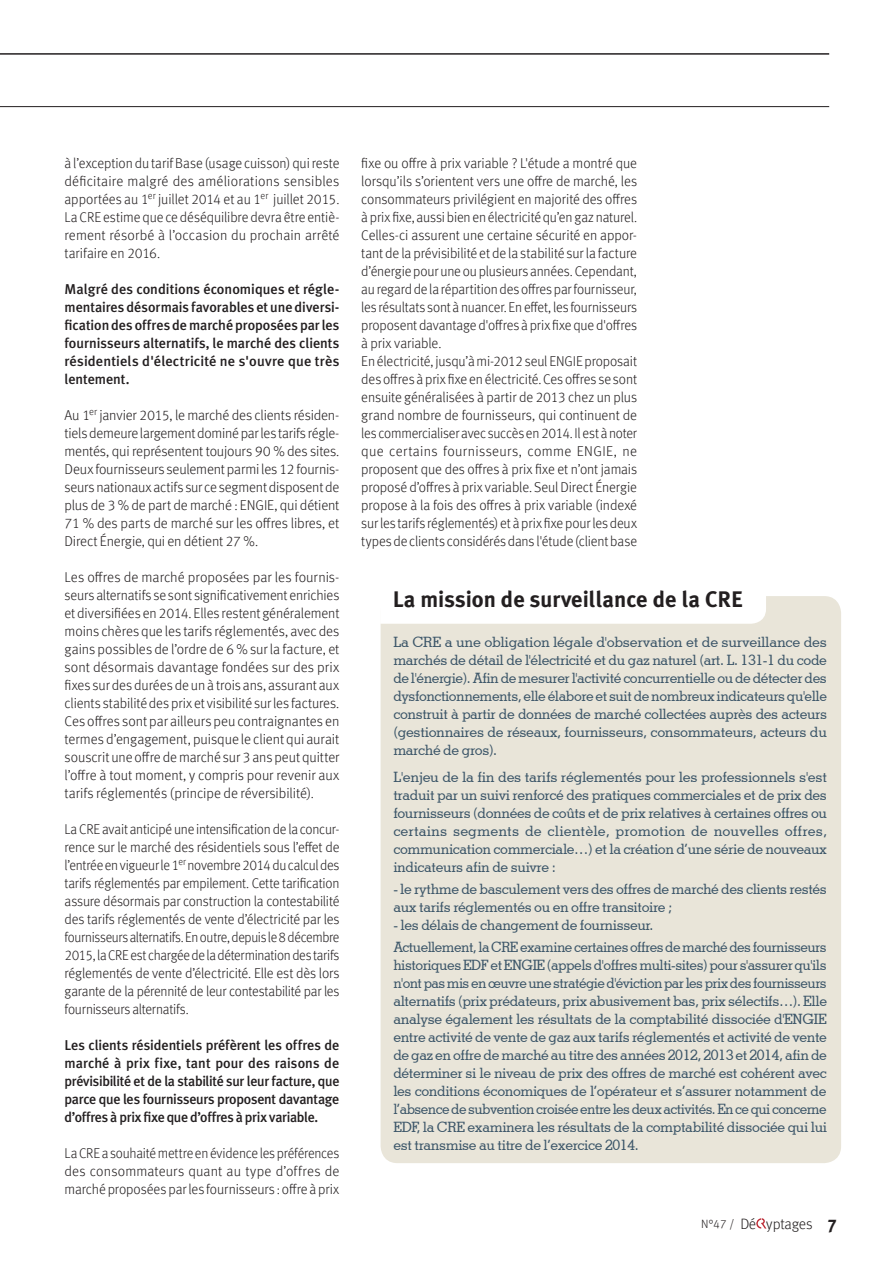
<style>
.page{position:relative;width:893px;height:1263px;background:#fff}
.page>*{position:absolute;margin:0;border:0;box-sizing:border-box;transform-origin:0 0}
.Titre_encadré{font:700 22.5px "Meta Plus";color:#231f20}
.t1{font:700 18px "Meta Plus";color:#231f20}
.exergue_dossier{font:300 15px "Meta Offc";letter-spacing:-.015em;color:#231f20}
.Txt_courant{font:300 14.25px/18px "Meta Offc";letter-spacing:-.005em;color:#231f20;text-align:justify}
.Texte_encadré{font:500 14.25px/18px "Stymie BT";letter-spacing:-.03em;color:#3b5568;text-align:justify}
.Txt_courant-2{font:300 14.25px/18px "Meta Offc";letter-spacing:-.005em;color:#231f20;text-align:justify;scale:.96 1}
.Txt_courant-3{font:500 14.25px/18px "Meta Plus";letter-spacing:-.005em;color:#231f20;text-align:justify}
.s1{font-size:12px}
</style>
<div class="page">
<hr style="left:0;top:53px;width:829px;height:2px;background:#231f20">
<hr style="left:0;top:106px;width:829px;height:1px;background:#231f20">
<svg style="left:756px;top:1218px;width:10px;height:11px"></svg>
<div style="left:381px;top:596px;width:460px;height:567px;background:#e9e5d9;border-radius:17px"></div>
<div style="left:381px;top:596px;width:385px;height:28px;background:#fff"></div>
<p class="Txt_courant" style="left:65px;top:154px;width:276px">à l’exception du tarif Base (usage cuisson) qui reste déficitaire malgré des améliorations sensibles apportées au 1<sup>er</sup> juillet 2014 et au 1<sup>er</sup> juillet 2015.<br>La CRE estime que ce déséquilibre devra être entiè&shy;rement résorbé à l’occasion du prochain arrêté tarifaire en 2016.</p>
<p class="Txt_courant-3" style="left:65px;top:279px;width:276px">Malgré des conditions économiques et régle&shy;mentaires désormais favorables et une diversi&shy;fication des offres de marché proposées par les fournisseurs alternatifs, le marché des clients résidentiels d'électricité ne s'ouvre que très lentement.</p>
<p class="Txt_courant" style="left:65px;top:406px;width:276px">Au 1<sup>er</sup> janvier 2015, le marché des clients résiden&shy;tiels demeure largement dominé par les tarifs régle&shy;mentés, qui représentent toujours 90 % des sites.<br>Deux fournisseurs seulement parmi les 12 fournis&shy;seurs nationaux actifs sur ce segment disposent de plus de 3 % de part de marché : ENGIE, qui détient 71 % des parts de marché sur les offres libres, et Direct Énergie, qui en détient 27 %.</p>
<p class="Txt_courant" style="left:65px;top:568px;width:276px">Les offres de marché proposées par les fournis&shy;seurs alternatifs se sont significativement enrichies et diversifiées en 2014. Elles restent généralement moins chères que les tarifs réglementés, avec des gains possibles de l’ordre de 6 % sur la facture, et sont désormais davantage fondées sur des prix fixes sur des durées de un à trois ans, assurant aux clients stabilité des prix et visibilité sur les factures.<br>Ces offres sont par ailleurs peu contraignantes en termes d’engagement, puisque le client qui aurait souscrit une offre de marché sur 3ans peut quitter l’offre à tout moment, y compris pour revenir aux tarifs réglementés (principe de réversibilité).</p>
<p class="Txt_courant-2" style="left:65px;top:820px;width:288px">La CRE avait anticipé une intensification de la concur&shy;rence sur le marché des résidentiels sous l’effet de l’entrée en vigueur le 1<sup>er</sup> novembre 2014 du calcul des tarifs réglementés par empilement. Cette tarification assure désormais par construction la contestabilité des tarifs réglementés de vente d’électricité par les fournisseurs alternatifs. En outre, depuis le 8 décembre 2015, la CRE est chargée de la détermination des tarifs réglementés de vente d’électricité. Elle est dès lors garante de la pérennité de leur contestabilité par les fournisseurs alternatifs.</p>
<p class="Txt_courant-3" style="left:65px;top:1035px;width:276px">Les clients résidentiels préfèrent les offres de marché à prix fixe, tant pour des raisons de prévisibilité et de la stabilité sur leur facture, que parce que les fournisseurs proposent davantage d’offres à prix fixe que d’offres à prix variable.</p>
<p class="Txt_courant-2" style="left:65px;top:1144px;width:288px">La CRE a souhaité mettre en évidence les préférences des consommateurs quant au type d’offres de marché proposées par les fournisseurs : offre à prix</p>
<p class="Txt_courant" style="left:361px;top:154px;width:277px">fixe ou offre à prix variable ? L'étude a montré que lorsqu’ils s’orientent vers une offre de marché, les consommateurs privilégient en majorité des offres à prix fixe, aussi bien en électricité qu’en gaz naturel.<br>Celles-ci assurent une certaine sécurité en appor&shy;tant de la prévisibilité et de la stabilité sur la facture d’énergie pour une ou plusieurs années. Cependant, au regard de la répartition des offres par fournisseur, les résultats sont à nuancer. En effet, les fournisseurs proposent davantage d'offres à prix fixe que d'offres à prix variable.</p>
<p class="Txt_courant" style="left:361px;top:352px;width:277px">En électricité, jusqu’à mi-2012 seul ENGIE proposait des offres à prix fixe en électricité. Ces offres se sont ensuite généralisées à partir de 2013 chez un plus grand nombre de fournisseurs, qui continuent de les commercialiser avec succès en 2014. Il est à noter que certains fournisseurs, comme ENGIE, ne proposent que des offres à prix fixe et n’ont jamais proposé d’offres à prix variable. Seul Direct Énergie propose à la fois des offres à prix variable (indexé sur les tarifs réglementés) et à prix fixe pour les deux types de clients considérés dans l'étude (client base</p>
<p class="Titre_encadré" style="left:393px;top:586px;width:352px">La mission de surveillance de la CRE</p>
<p class="Texte_encadré" style="left:393px;top:633px;width:435px">La CRE a une obligation légale d'observation et de surveillance des marchés de détail de l'électricité et du gaz naturel (art. L. 131-1 du code de l'énergie). Afin de mesurer l'activité concurrentielle ou de détecter des dysfonctionnements, elle élabore et suit de nombreux indicateurs qu'elle construit à partir de données de marché collectées auprès des acteurs (gestionnaires de réseaux, fournisseurs, consommateurs, acteurs du marché de gros).</p>
<p class="Texte_encadré" style="left:393px;top:768px;width:435px">L'enjeu de la fin des tarifs réglementés pour les professionnels s'est traduit par un suivi renforcé des pratiques commerciales et de prix des fournisseurs (données de coûts et de prix relatives à certaines offres ou certains segments de clientèle, promotion de nouvelles offres, communication commerciale…) et la création d’une série de nouveaux indicateurs afin de suivre :</p>
<p class="Texte_encadré" style="left:393px;top:880px;width:435px">- le rythme de basculement vers des offres de marché des clients restés aux tarifs réglementés ou en offre transitoire ;</p>
<p class="Texte_encadré" style="left:393px;top:916px;width:262px">- les délais de changement de fournisseur.</p>
<p class="Texte_encadré" style="left:393px;top:938px;width:435px">Actuellement, la CRE examine certaines offres de marché des fournisseurs historiques EDF et ENGIE (appels d'offres multi-sites) pour s'assurer qu'ils n'ont pas mis en œuvre une stratégie d'éviction par les prix des fournisseurs alternatifs (prix prédateurs, prix abusivement bas, prix sélectifs…). Elle analyse également les résultats de la comptabilité dissociée d'ENGIE entre activité de vente de gaz aux tarifs réglementés et activité de vente de gaz en offre de marché au titre des années 2012, 2013 et 2014, afin de déterminer si le niveau de prix des offres de marché est cohérent avec les conditions économiques de l’opérateur et s’assurer notamment de l’absence de subvention croisée entre les deux activités. En ce qui concerne EDF, la CRE examinera les résultats de la comptabilité dissociée qui lui est transmise au titre de l’exercice 2014.</p>
<p class="exergue_dossier" style="left:701px;top:1215px;width:113px"><span class="s1">N°47 /</span> Dé yptages</p>
<p class="t1" style="left:828px;top:1212px;width:10px">7</p>
</div>
